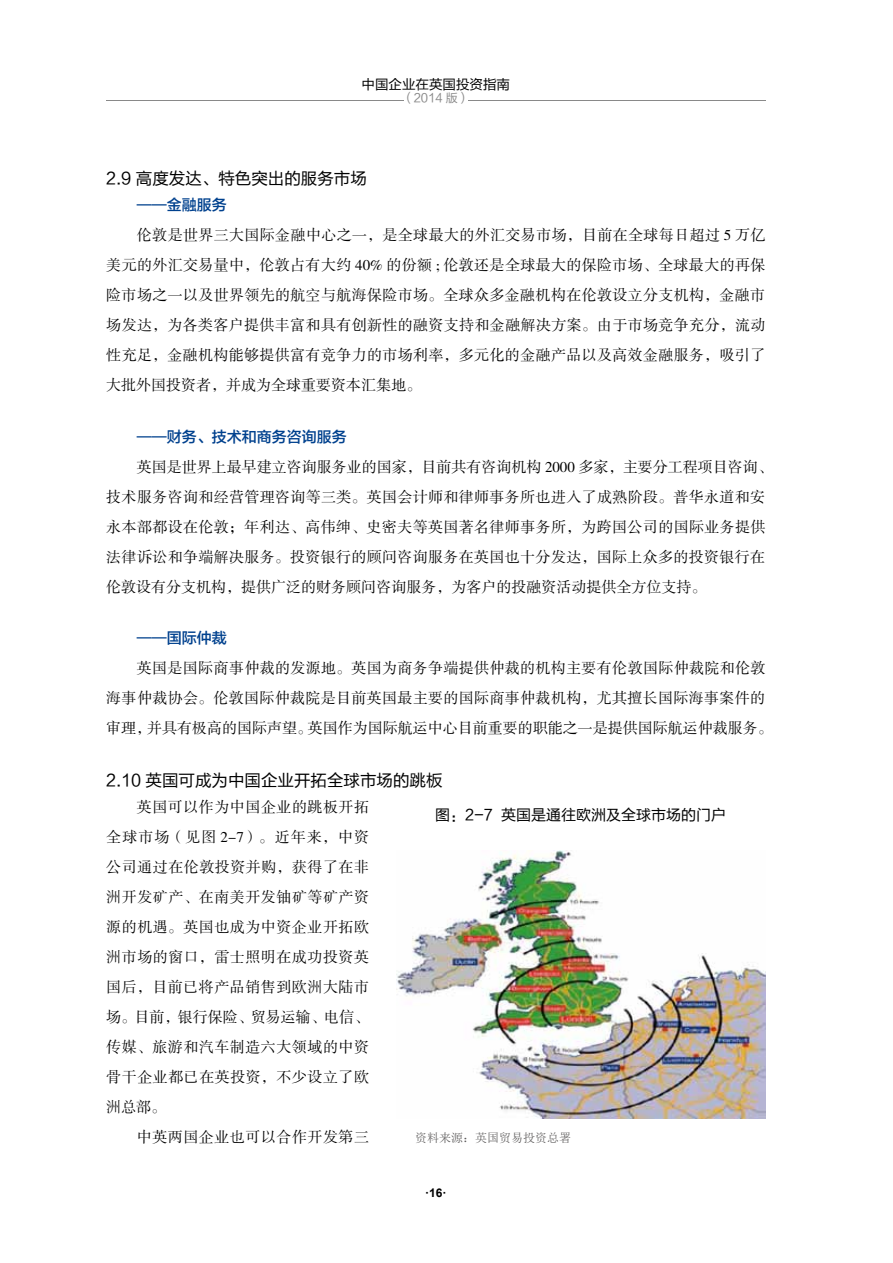
<style>
.page{position:relative;width:893px;height:1263px;background:#fff}
.page>*{position:absolute;margin:0;border:0;box-sizing:border-box;transform-origin:0 0}
.t1{font:16.5px "FZLTHK GBK1 0";color:#000}
.t2{font:15px/30px "FZSSJW GB1 0";letter-spacing:.025em;color:#000;text-align:justify}
.t3{font:15px "FZLTZHK GBK1 0";color:#00418e}
.t4{font:15px "FZLTHK GBK1 0";color:#000}
.t5{font:13.5px "FZLTHK GBK1 0";color:#000}
.t6{font:12px "Sim Sun";color:#595757}
.t7{font:12px "FZLTHK GBK1 0";color:#898989}
.t8{font:700 12px "Arial";color:#000}
</style>
<div class="page">
<hr style="left:106px;top:100px;width:297px;height:1px;background:#898989">
<hr style="left:468px;top:100px;width:297px;height:1px;background:#898989">
<img style="left:396px;top:850px;width:369px;height:268px">
<p class="t5" style="left:362px;top:77px;width:150px">中国企业在英国投资指南</p>
<p class="t7" style="left:402px;top:92px;width:70px">（2014 版）</p>
<p class="t1" style="left:106px;top:169px;width:262px">2.9 高度发达、特色突出的服务市场</p>
<p class="t3" style="left:137px;top:197px;width:92px">——金融服务</p>
<p class="t2" style="left:106px;top:220px;width:661px;text-indent:31px">伦敦是世界三大国际金融中心之一，是全球最大的外汇交易市场，目前在全球每日超过 5 万亿美元的外汇交易量中，伦敦占有大约 40% 的份额 ; 伦敦还是全球最大的保险市场、全球最大的再保险市场之一以及世界领先的航空与航海保险市场。全球众多金融机构在伦敦设立分支机构，金融市场发达，为各类客户提供丰富和具有创新性的融资支持和金融解决方案。由于市场竞争充分，流动性充足，金融机构能够提供富有竞争力的市场利率，多元化的金融产品以及高效金融服务，吸引了大批外国投资者，并成为全球重要资本汇集地。</p>
<p class="t3" style="left:137px;top:428px;width:212px">——财务、技术和商务咨询服务</p>
<p class="t2" style="left:106px;top:452px;width:668px;text-align:left;text-indent:31px">英国是世界上最早建立咨询服务业的国家，目前共有咨询机构 2000 多家，主要分工程项目咨询、技术服务咨询和经营管理咨询等三类。英国会计师和律师事务所也进入了成熟阶段。普华永道和安永本部都设在伦敦；年利达、高伟绅、史密夫等英国著名律师事务所，为跨国公司的国际业务提供法律诉讼和争端解决服务。投资银行的顾问咨询服务在英国也十分发达，国际上众多的投资银行在伦敦设有分支机构，提供广泛的财务顾问咨询服务，为客户的投融资活动提供全方位支持。</p>
<p class="t3" style="left:137px;top:630px;width:92px">——国际仲裁</p>
<p class="t2" style="left:106px;top:654px;width:668px;text-align:left;text-indent:31px">英国是国际商事仲裁的发源地。英国为商务争端提供仲裁的机构主要有伦敦国际仲裁院和伦敦海事仲裁协会。伦敦国际仲裁院是目前英国最主要的国际商事仲裁机构，尤其擅长国际海事案件的审理，并具有极高的国际声望。英国作为国际航运中心目前重要的职能之一是提供国际航运仲裁服务。</p>
<p class="t1" style="left:106px;top:771px;width:338px">2.10 英国可成为中国企业开拓全球市场的跳板</p>
<p class="t2" style="left:106px;top:792px;width:264px;text-indent:31px">英国可以作为中国企业的跳板开拓全球市场（见图 2-7）。近年来，中资公司通过在伦敦投资并购，获得了在非洲开发矿产、在南美开发铀矿等矿产资源的机遇。英国也成为中资企业开拓欧洲市场的窗口，雷士照明在成功投资英国后，目前已将产品销售到欧洲大陆市场。目前，银行保险、贸易运输、电信、传媒、旅游和汽车制造六大领域的中资骨干企业都已在英投资，不少设立了欧洲总部。</p>
<p class="t2" style="left:137px;top:1122px;width:234px">中英两国企业也可以合作开发第三</p>
<p class="t4" style="left:435px;top:807px;width:293px">图：2-7 英国是通往欧洲及全球市场的门户</p>
<p class="t6" style="left:415px;top:1131px;width:157px">资料来源：英国贸易投资总署</p>
<p class="t8" style="left:425px;top:1184px;width:23px">·16·</p>
</div>
